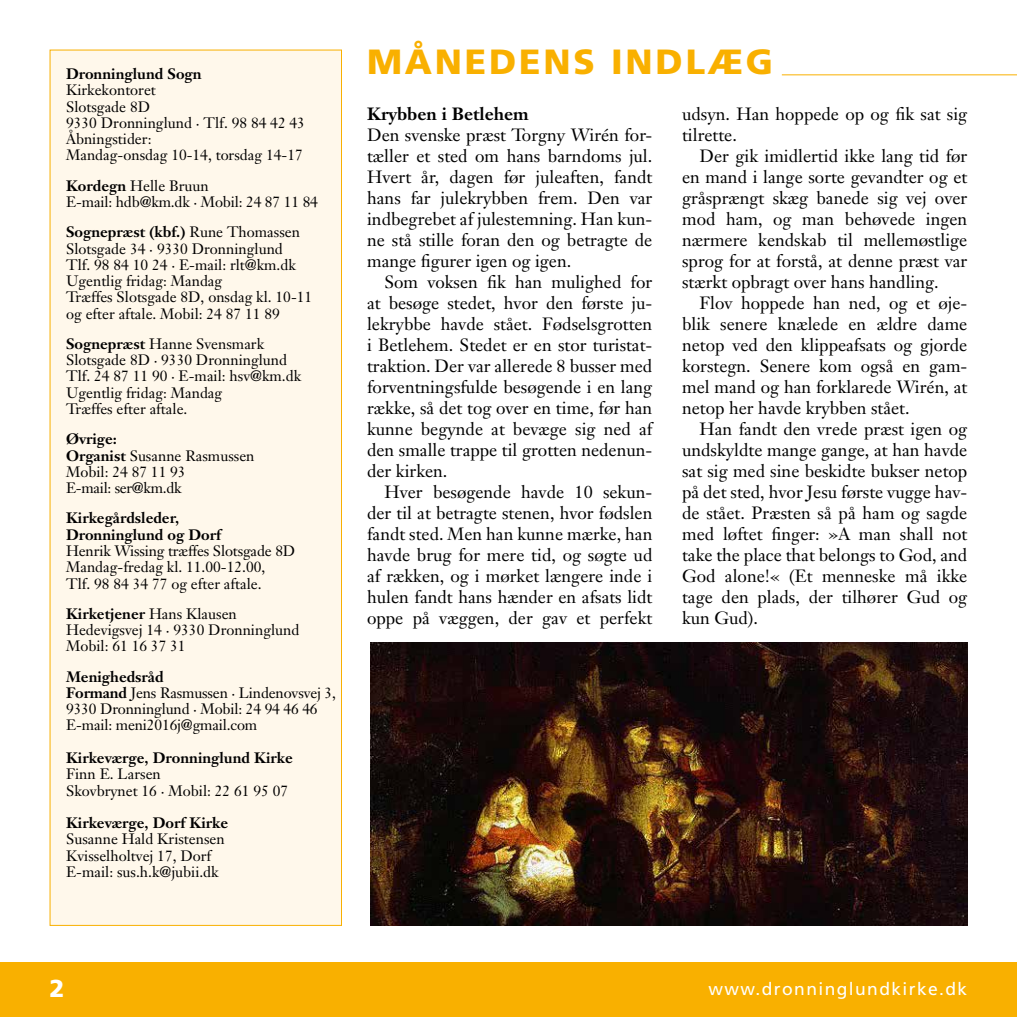
<style>
.page{position:relative;width:1017px;height:1017px;background:#fff}
.page>*{position:absolute;margin:0;border:0;box-sizing:border-box;transform-origin:0 0}
.t1{font:900 35px "Frutiger";letter-spacing:.08em;color:#f9b000}
.t2{font:900 24.5px "Frutiger";color:#fff}
.t3{font:17.5px/21px "Janson Text";color:#000;text-align:justify}
.t4{font:17.5px "Frutiger";letter-spacing:.08em;color:#fff}
.t5{font:700 17.5px "Janson Text";color:#000}
.t6{font:14.88px/16.3px "Janson Text";color:#000}
.t7{font:700 14.88px/16.3px "Janson Text";color:#000}
.s1{font-weight:700}
</style>
<div class="page">
<img style="left:370px;top:642px;width:597px;height:284px">
<div style="left:0;top:962px;width:1017px;height:55px;background:#f9b000"></div>
<hr style="left:782px;top:74px;width:235px;height:1px;background:#f9b000">
<div style="left:50px;top:50px;width:292px;height:876px;background:#fff8eb;border:1px solid #f9b000"></div>
<p class="t7" style="left:66px;top:66px;width:137px">Dronninglund Sogn</p>
<p class="t6" style="left:66px;top:82px;width:240px">Kirkekontoret<br>Slotsgade 8D<br>9330 Dronninglund · Tlf. 98 84 42 43<br>Åbningstider:<br>Mandag-onsdag 10-14, torsdag 14-17</p>
<p class="t6" style="left:66px;top:177px;width:253px"><span class="s1">Kordegn</span> Helle Bruun<br>E-mail: hdb@km.dk · Mobil: 24 87 11 84</p>
<p class="t6" style="left:66px;top:224px;width:248px"><span class="s1">Sognepræst (kbf.)</span> Rune Thomassen Slotsgade 34 · 9330 Dronninglund<br>Tlf. 98 84 10 24 · E-mail: rlt@km.dk Ugentlig fridag: Mandag<br>Træffes Slotsgade 8D, onsdag kl. 10-11 og efter aftale. Mobil: 24 87 11 89</p>
<p class="t6" style="left:66px;top:336px;width:237px"><span class="s1">Sognepræst</span> Hanne Svensmark<br>Slotsgade 8D · 9330 Dronninglund<br>Tlf. 24 87 11 90 · E-mail: hsv@km.dk<br>Ugentlig fridag: Mandag<br>Træffes efter aftale.</p>
<p class="t6" style="left:66px;top:431px;width:190px"><span class="s1">Øvrige:<br>Organist</span> Susanne Rasmussen<br>Mobil: 24 87 11 93<br>E-mail: ser@km.dk</p>
<p class="t7" style="left:66px;top:510px;width:156px">Kirkegårdsleder,<br>Dronninglund og Dorf</p>
<p class="t6" style="left:66px;top:543px;width:231px">Henrik Wissing træffes Slotsgade 8D<br>Mandag-fredag kl. 11.00-12.00,<br>Tlf. 98 84 34 77 og efter aftale.</p>
<p class="t6" style="left:66px;top:605px;width:235px"><span class="s1">Kirketjener</span> Hans Klausen<br>Hedevigsvej 14 · 9330 Dronninglund<br>Mobil: 61 16 37 31</p>
<p class="t6" style="left:66px;top:668px;width:271px"><span class="s1">Menighedsråd<br>Formand</span> Jens Rasmussen · Lindenovsvej 3,<br>9330 Dronninglund · Mobil: 24 94 46 46<br>E-mail: meni2016j@gmail.com</p>
<p class="t7" style="left:66px;top:749px;width:228px">Kirkeværge, Dronninglund Kirke</p>
<p class="t6" style="left:66px;top:766px;width:224px">Finn E. Larsen<br>Skovbrynet 16 · Mobil: 22 61 95 07</p>
<p class="t7" style="left:66px;top:815px;width:164px">Kirkeværge, Dorf Kirke</p>
<p class="t6" style="left:66px;top:831px;width:160px">Susanne Hald Kristensen<br>Kvisselholtvej 17, Dorf<br>E-mail: sus.h.k@jubii.dk</p>
<h1 class="t1" style="left:367px;top:41px;width:407px">MÅNEDENS INDLÆG</h1>
<p class="t5" style="left:367px;top:102px;width:163px">Krybben i Betlehem</p>
<p class="t3" style="left:367px;top:124px;width:287px">Den svenske præst Torgny Wirén for&shy;tæller et sted om hans barndoms jul.<br>Hvert år, dagen før juleaften, fandt hans far julekrybben frem. Den var indbegrebet af julestemning. Han kun&shy;ne stå stille foran den og betragte de mange figurer igen og igen.</p>
<p class="t3" style="left:367px;top:271px;width:287px;text-indent:17px">Som voksen fik han mulighed for at besøge stedet, hvor den første ju&shy;lekrybbe havde stået. Fødselsgrotten i Betlehem. Stedet er en stor turistat&shy;traktion. Der var allerede 8 busser med forventningsfulde besøgende i en lang række, så det tog over en time, før han kunne begynde at bevæge sig ned af den smalle trappe til grotten nedenun&shy;der kirken.</p>
<p class="t3" style="left:367px;top:481px;width:287px;text-indent:17px">Hver besøgende havde 10 sekun&shy;der til at betragte stenen, hvor fødslen fandt sted. Men han kunne mærke, han havde brug for mere tid, og søgte ud af rækken, og i mørket længere inde i hulen fandt hans hænder en afsats lidt oppe på væggen, der gav et perfekt</p>
<p class="t3" style="left:682px;top:103px;width:287px">udsyn. Han hoppede op og fik sat sig tilrette.</p>
<p class="t3" style="left:682px;top:145px;width:287px;text-indent:17px">Der gik imidlertid ikke lang tid før en mand i lange sorte gevandter og et gråsprængt skæg banede sig vej over mod ham, og man behøvede ingen nærmere kendskab til mellemøstlige sprog for at forstå, at denne præst var stærkt opbragt over hans handling.</p>
<p class="t3" style="left:682px;top:292px;width:287px;text-indent:17px">Flov hoppede han ned, og et øje&shy;blik senere knælede en ældre dame netop ved den klippeafsats og gjorde korstegn. Senere kom også en gam&shy;mel mand og han forklarede Wirén, at netop her havde krybben stået.</p>
<p class="t3" style="left:682px;top:418px;width:287px;text-indent:17px">Han fandt den vrede præst igen og undskyldte mange gange, at han havde sat sig med sine beskidte bukser netop på det sted, hvor Jesu første vugge hav&shy;de stået. Præsten så på ham og sagde med løftet finger: »A man shall not take the place that belongs to God, and God alone!« (Et menneske må ikke tage den plads, der tilhører Gud og kun Gud).</p>
<h2 class="t2" style="left:50px;top:974px;width:16px">2</h2>
<p class="t4" style="left:709px;top:978px;width:260px">www.dronninglundkirke.dk</p>
</div>
